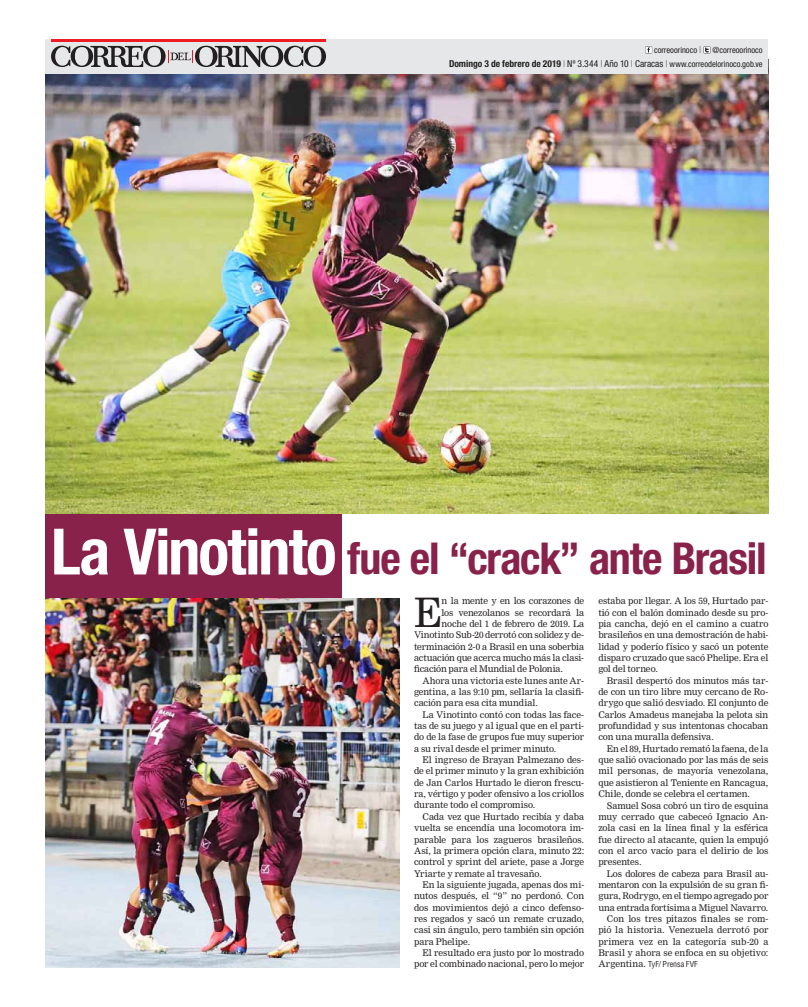
<style>
.page{position:relative;width:808px;height:1007px;background:#fff}
.page>*{position:absolute;margin:0;border:0;box-sizing:border-box;transform-origin:0 0}
.t1{font:700 condensed 44px "Helvetica Neue";letter-spacing:-.025em;color:#89224b}
.t2{font:39.7px "Nimrod MT Std";color:#231f20}
.t3{font:9px/11.3px "Nimrod MT Std";letter-spacing:-.01em;color:#231f20;text-align:justify}
.t4{font:condensed 8.5px/14px "Helvetica Neue";color:#231f20;text-align:right}
.t5{font:condensed 8px "Helvetica";color:#231f20}
.s1{font-weight:100;font-size:9.5px}
.s2{font-weight:700;font-size:9.5px}
.s3{font-size:9.5px}
.s4{font-size:64px;color:#fff}
.s5{font-family:"Nimrod MT Std";font-stretch:normal;font-size:9px}
</style>
<div class="page">
<div style="left:45px;top:445px;width:297px;height:193px;background:#89224b"></div>
<img style="left:45px;top:74px;width:723px;height:439px">
<img style="left:45px;top:598px;width:355px;height:369px">
<div style="left:45px;top:40px;width:723px;height:34px;background:#e6e7e8"></div>
<hr style="left:51px;top:40px;width:275px;height:2px;background:#ed1c24">
<svg style="left:51px;top:46px;width:275px;height:21px"></svg>
<svg style="left:645px;top:47px;width:7px;height:6px"></svg>
<svg style="left:703px;top:46px;width:7px;height:7px"></svg>
<svg style="left:704px;top:47px;width:6px;height:6px"></svg>
<p class="t4" style="left:449px;top:44px;width:315px">correoorinoco <span class="s1">|</span> @correoorinoco<br><span class="s2">Domingo 3 de febrero de 2019</span> <span class="s1">|</span> <span class="s3">Nº 3.344</span> <span class="s1">|</span> <span class="s3">Año 10</span> <span class="s1">|</span> <span class="s3">Caracas</span> <span class="s1">|</span> www.correodelorinoco.gob.ve</p>
<h1 class="t1" style="left:51px;top:543px;width:717px"><span class="s4">La Vinotinto</span> fue el “crack” ante Brasil</h1>
<h2 class="t2" style="left:414px;top:593px;width:30px">E</h2>
<p class="t3" style="left:442px;top:595px;width:144px">n la mente y en los corazones de</p>
<p class="t3" style="left:442px;top:607px;width:144px">los venezolanos se recordará la</p>
<p class="t3" style="left:442px;top:618px;width:144px">noche del 1 de febrero de 2019. La</p>
<p class="t3" style="left:414px;top:630px;width:172px">Vinotinto Sub-20 derrotó con solidez y de-</p>
<p class="t3" style="left:414px;top:641px;width:172px">terminación 2-0 a Brasil en una soberbia</p>
<p class="t3" style="left:414px;top:652px;width:172px">actuación que acerca mucho más la clasi-</p>
<p class="t3" style="left:414px;top:664px;width:150px">ficación para el Mundial de Polonia.</p>
<p class="t3" style="left:423px;top:675px;width:163px">Ahora una victoria este lunes ante Ar-</p>
<p class="t3" style="left:414px;top:686px;width:172px">gentina, a las 9:10 pm, sellaría la clasifi-</p>
<p class="t3" style="left:414px;top:698px;width:125px">cación para esa cita mundial.</p>
<p class="t3" style="left:423px;top:709px;width:163px">La Vinotinto contó con todas las face-</p>
<p class="t3" style="left:414px;top:720px;width:172px">tas de su juego y al igual que en el parti-</p>
<p class="t3" style="left:414px;top:732px;width:172px">do de la fase de grupos fue muy superior</p>
<p class="t3" style="left:414px;top:743px;width:144px">a su rival desde el primer minuto.</p>
<p class="t3" style="left:423px;top:754px;width:163px">El ingreso de Brayan Palmezano des-</p>
<p class="t3" style="left:414px;top:766px;width:172px">de el primer minuto y la gran exhibición</p>
<p class="t3" style="left:414px;top:777px;width:172px">de Jan Carlos Hurtado le dieron frescu-</p>
<p class="t3" style="left:414px;top:788px;width:172px">ra, vértigo y poder ofensivo a los criollos</p>
<p class="t3" style="left:414px;top:800px;width:123px">durante todo el compromiso.</p>
<p class="t3" style="left:423px;top:811px;width:163px">Cada vez que Hurtado recibía y daba</p>
<p class="t3" style="left:414px;top:822px;width:172px">vuelta se encendía una locomotora im-</p>
<p class="t3" style="left:414px;top:834px;width:172px">parable para los zagueros brasileños.</p>
<p class="t3" style="left:414px;top:845px;width:172px">Así, la primera opción clara, minuto 22:</p>
<p class="t3" style="left:414px;top:856px;width:172px">control y sprint del ariete, pase a Jorge</p>
<p class="t3" style="left:414px;top:868px;width:129px">Yriarte y remate al travesaño.</p>
<p class="t3" style="left:423px;top:879px;width:163px">En la siguiente jugada, apenas dos mi-</p>
<p class="t3" style="left:414px;top:890px;width:172px">nutos después, el “9” no perdonó. Con</p>
<p class="t3" style="left:414px;top:902px;width:172px">dos movimientos dejó a cinco defenso-</p>
<p class="t3" style="left:414px;top:913px;width:172px">res regados y sacó un remate cruzado,</p>
<p class="t3" style="left:414px;top:924px;width:172px">casi sin ángulo, pero también sin opción</p>
<p class="t3" style="left:414px;top:936px;width:58px">para Phelipe.</p>
<p class="t3" style="left:423px;top:947px;width:163px">El resultado era justo por lo mostrado</p>
<p class="t3" style="left:414px;top:958px;width:172px">por el combinado nacional, pero lo mejor</p>
<p class="t3" style="left:598px;top:596px;width:172px">estaba por llegar. A los 59, Hurtado par&shy;tió con el balón dominado desde su pro&shy;pia cancha, dejó en el camino a cuatro brasileños en una demostración de habi&shy;lidad y poderío físico y sacó un potente disparo cruzado que sacó Phelipe. Era el gol del torneo.</p>
<p class="t3" style="left:598px;top:675px;width:172px;text-indent:9px">Brasil despertó dos minutos más tar&shy;de con un tiro libre muy cercano de Ro&shy;drygo que salió desviado. El conjunto de Carlos Amadeus manejaba la pelota sin profundidad y sus intentonas chocaban con una muralla defensiva.</p>
<p class="t3" style="left:598px;top:743px;width:172px;text-indent:9px">En el 89, Hurtado remató la faena, de la que salió ovacionado por las más de seis mil personas, de mayoría venezolana, que asistieron al Teniente en Rancagua, Chile, donde se celebra el certamen.</p>
<p class="t3" style="left:598px;top:800px;width:172px;text-indent:9px">Samuel Sosa cobró un tiro de esquina muy cerrado que cabeceó Ignacio An&shy;zola casi en la línea final y la esférica fue directo al atacante, quien la empujó con el arco vacío para el delirio de los presentes.</p>
<p class="t3" style="left:598px;top:868px;width:172px;text-align:right">Los dolores de cabeza para Brasil au&shy;mentaron con la expulsión de su gran fi&shy;gura, Rodrygo, en el tiempo agregado por una entrada fortísima a Miguel Navarro.<br>Con los tres pitazos finales se rom&shy;pió la historia. Venezuela derrotó por primera vez en la categoría sub-20 a Brasil y ahora se enfoca en su objetivo:</p>
<p class="t5" style="left:598px;top:960px;width:101px"><span class="s5">Argentina.</span> TyF/ Prensa FVF</p>
</div>
